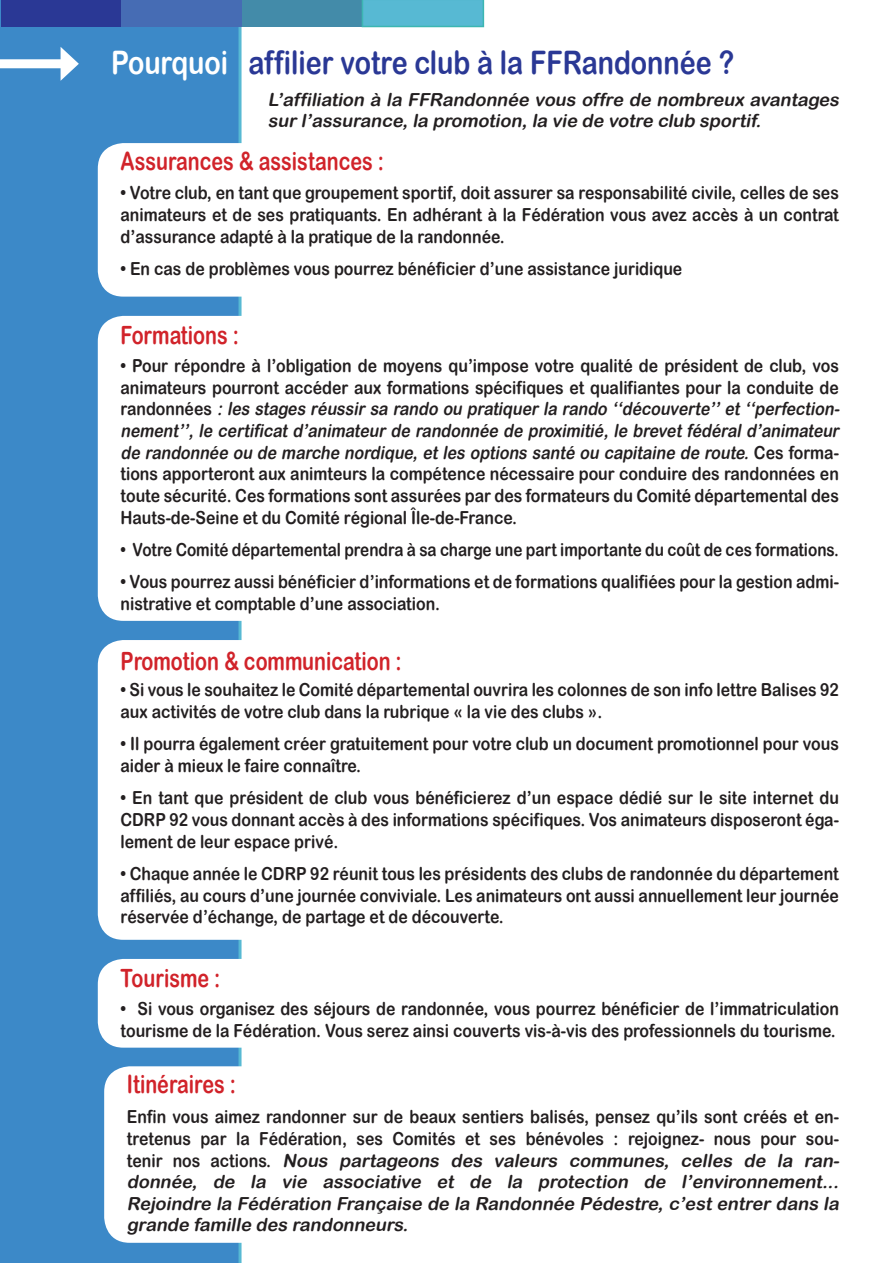
<style>
.page{position:relative;width:893px;height:1263px;background:#fff}
.page>*{position:absolute;margin:0;border:0;box-sizing:border-box;transform-origin:0 0}
.t1{font:32.4px "Arial Rounded MT Bold";color:#2a3895;scale:.83 1}
.t2{font:25.2px "Arial Rounded MT Bold";color:#d1232a;scale:.78 1}
.t3{font:18px/21.6px "Arial Rounded MT Bold";color:#231f20;scale:.88 1}
.t4{font:italic 18px/21.6px "Arial Rounded MT Bold";letter-spacing:.005em;color:#231f20}
.t5{font:18px "Arial Rounded MT Bold";color:#231f20;scale:.85 1}
.s1{color:#fff}
.s2{font-style:italic}
.s3{font-style:normal}
</style>
<div class="page">
<div style="left:0;top:0;width:242px;height:1263px;background:#3c89c8"></div>
<div style="left:1px;top:0;width:121px;height:26px;background:#2a3895"></div>
<div style="left:121px;top:0;width:121px;height:26px;background:#466cb4"></div>
<div style="left:242px;top:0;width:120px;height:26px;background:#438ba9"></div>
<svg style="left:362px;top:0;width:122px;height:27px"></svg>
<div style="left:0;top:59px;width:68px;height:9px;background:#fff"></div>
<svg style="left:61px;top:47px;width:18px;height:34px"></svg>
<svg style="left:98px;top:143px;width:144px;height:154px"></svg>
<svg style="left:98px;top:316px;width:144px;height:305px"></svg>
<svg style="left:98px;top:640px;width:144px;height:300px"></svg>
<svg style="left:98px;top:959px;width:144px;height:89px"></svg>
<svg style="left:104px;top:1066px;width:138px;height:177px"></svg>
<h1 class="t1" style="left:111px;top:43px;width:752px"><span class="s1">Pourquoi</span> affilier votre club à la FFRandonnée ?</h1>
<p class="t4" style="left:268px;top:88px;width:576px">L’affiliation à la FFRandonnée vous offre de nombreux avantages sur l’assurance,la promotion,la vie de votre club sportif.</p>
<h2 class="t2" style="left:120px;top:147px;width:339px">Assurances &amp; assistances :</h2>
<p class="t3" style="left:120px;top:182px;width:818px;text-align:justify">• Votre club, en tant que groupement sportif, doit assurer sa responsabilité civile, celles de ses animateurs et de ses pratiquants. En adhérant à la Fédération vous avez accès à un contrat d’assurance adapté à la pratique de la randonnée.</p>
<p class="t3" style="left:120px;top:258px;width:640px">• En cas de problèmes vous pourrez bénéficier d’une assistance juridique</p>
<h2 class="t2" style="left:120px;top:320px;width:153px">Formations :</h2>
<p class="t3" style="left:120px;top:355px;width:822px">• Pour répondre à l’obligation de moyens qu’impose votre qualité de président de club, vos animateurs pourront accéder aux formations spécifiques et qualifiantes pour la conduite de r a n d o n n é e s <span class="s2">: les stages réussir sa rando ou pratiquer la rando ‘‘découverte’’ et ‘‘perfection&shy;nement’’, le certificat d’animateur de randonnée de proximitié, le brevet fédéral d’animateur de randonnée ou de marche nordique, et les options santé ou capitaine de route.</span> C e s fo r m a - tions apporteront aux animteurs la compétence nécessaire pour conduire des randonnées en toute sécurité. Ces formations sont assurées par des formateurs du Comité départemental des Hauts-de-Seine et du Comité régional Île-de-France.</p>
<p class="t5" style="left:120px;top:539px;width:847px">• Votre Comité départemental prendra à sa charge une part importante du coût de ces formations.</p>
<p class="t3" style="left:120px;top:571px;width:818px">• Vous pourrez aussi bénéficier d’informations et de formations qualifiées pour la gestion admi&shy;nistrative et comptable d’une association.</p>
<h2 class="t2" style="left:120px;top:646px;width:362px">Promotion &amp; communication :</h2>
<p class="t3" style="left:120px;top:679px;width:818px">• Si vous le souhaitez le Comité départemental ouvrira les colonnes de son info lettre Balises 92 aux activités de votre club dans la rubrique « la vie des clubs ».</p>
<p class="t3" style="left:120px;top:733px;width:818px">• Il pourra également créer gratuitement pour votre club un document promotionnel pour vous aider à mieux le faire connaître.</p>
<p class="t3" style="left:120px;top:787px;width:818px;text-align:justify">• En tant que président de club vous bénéficierez d’un espace dédié sur le site internet du CDRP 92 vous donnant accès à des informations spécifiques. Vos animateurs disposeront éga&shy;lement de leur espace privé.</p>
<p class="t3" style="left:120px;top:863px;width:818px;text-align:justify">• Chaque année le CDRP 92 réunit tous les présidents des clubs de randonnée du département affiliés, au cours d’une journée conviviale. Les animateurs ont aussi annuellement leur journée réservée d’échange, de partage et de découverte.</p>
<h2 class="t2" style="left:120px;top:963px;width:130px">Tourisme :</h2>
<p class="t3" style="left:120px;top:998px;width:818px">• Si vous organisez des séjours de randonnée, vous pourrez bénéficier de l’immatriculation tourisme de la Fédération. Vous serez ainsi couverts vis-à-vis des professionnels du tourisme.</p>
<h2 class="t2" style="left:127px;top:1069px;width:141px">Itinéraires :</h2>
<p class="t4" style="left:127px;top:1106px;width:717px"><span class="s3">Enfin vous aimez randonner sur de beaux sentiers balisés, pensez qu’ils sont créés et en&shy;tretenus par la Fédération, ses Comités et ses bénévoles : rejoignez- nous pour sou&shy;te n i r n o s a c t i o n s.</span> Nous partageons des valeurs communes, celles de la ran&shy;donnée, de la vie associative et de la protection de l’environnement...<br>Rejoindre la Fédération Française de la Randonnée Pédestre, c’est entrer dans la grande famille des randonneurs.</p>
</div>
